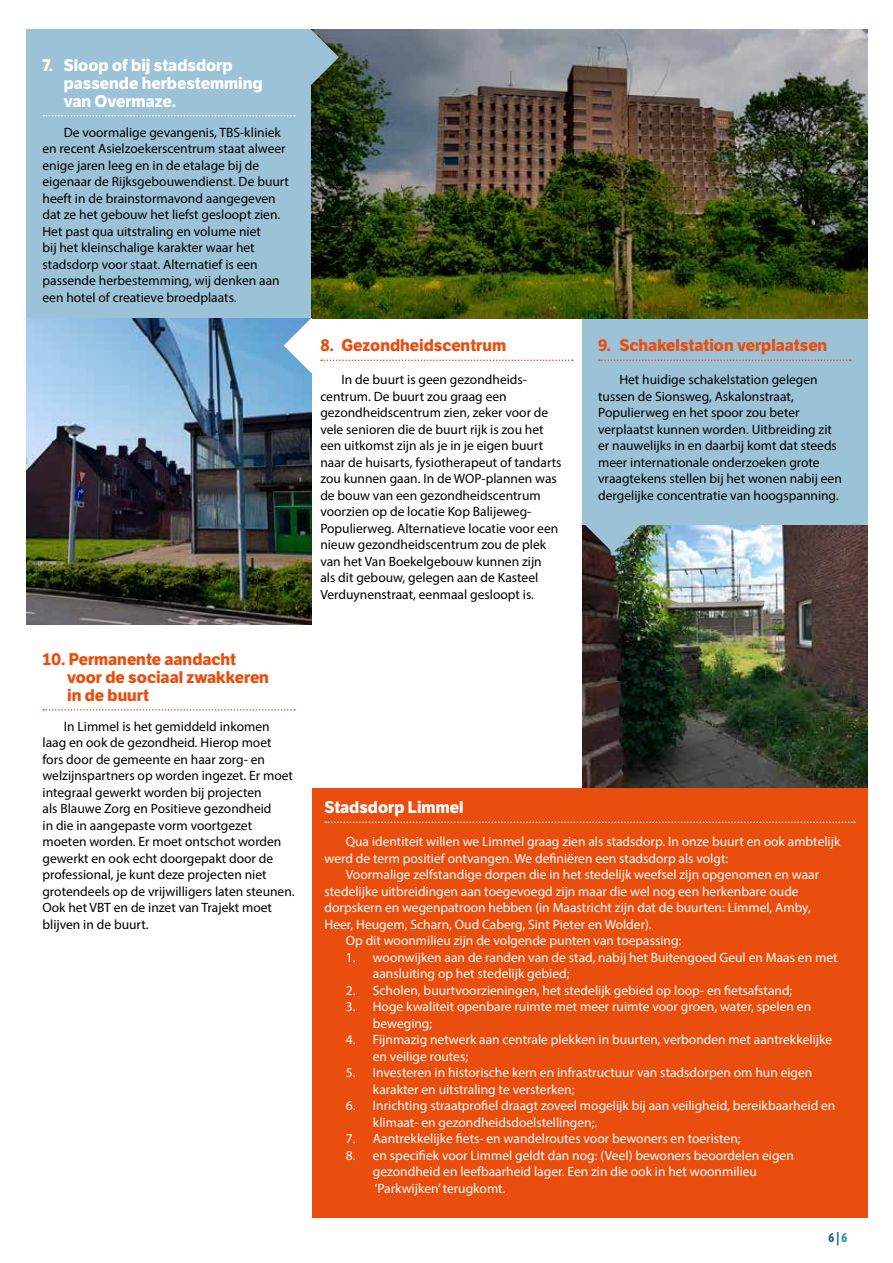
<style>
.page{position:relative;width:893px;height:1263px;background:#fff}
.page>*{position:absolute;margin:0;border:0;box-sizing:border-box;transform-origin:0 0}
.t1{font:700 16.5px/18px "LFT Etica";color:#e94e0f}
.t2{font:700 16.5px/18px "LFT Etica";color:#fff}
.t3{font:13.5px/16.5px "Myriad Pro";color:#000}
.t4{font:13.5px/16.5px "Myriad Pro";color:#fff}
.t5{font:700 condensed 13.5px "Myriad Pro";color:#005d86}
.s1{color:#1a86ab}
</style>
<div class="page">
<div style="left:26px;top:30px;width:285px;height:288px;background:#9cc2d8"></div>
<div style="left:582px;top:318px;width:285px;height:207px;background:#9cc2d8"></div>
<img style="left:582px;top:525px;width:285px;height:263px">
<img style="left:311px;top:30px;width:556px;height:288px">
<img style="left:26px;top:318px;width:285px;height:306px">
<svg style="left:311px;top:30px;width:28px;height:55px;background:#6b8585"></svg>
<svg style="left:585px;top:525px;width:55px;height:28px;background:#6a7f84"></svg>
<svg style="left:284px;top:318px;width:289px;height:55px"></svg>
<svg style="left:43px;top:115px;width:252px;height:2px"></svg>
<svg style="left:599px;top:360px;width:252px;height:1px"></svg>
<svg style="left:43px;top:709px;width:252px;height:2px"></svg>
<div style="left:312px;top:788px;width:555px;height:51px;background:#e94e0f"></div>
<svg style="left:325px;top:822px;width:530px;height:1px"></svg>
<div style="left:312px;top:823px;width:555px;height:64px;background:#e94e0f"></div>
<div style="left:312px;top:856px;width:555px;height:97px;background:#e94e0f"></div>
<div style="left:312px;top:939px;width:555px;height:64px;background:#e94e0f"></div>
<div style="left:312px;top:988px;width:555px;height:64px;background:#e94e0f"></div>
<div style="left:312px;top:1021px;width:555px;height:64px;background:#e94e0f"></div>
<div style="left:312px;top:1054px;width:555px;height:64px;background:#e94e0f"></div>
<div style="left:312px;top:1087px;width:555px;height:64px;background:#e94e0f"></div>
<div style="left:312px;top:1137px;width:555px;height:80px;background:#e94e0f"></div>
<p class="t2" style="left:64px;top:56px;width:200px;text-indent:-21px">7. Sloop of bij stadsdorp passende herbestemming van Overmaze.</p>
<p class="t3" style="left:43px;top:124px;width:248px;text-indent:21px">De voormalige gevangenis, TBS-kliniek en recent Asielzoekerscentrum staat alweer enige jaren leeg en in de etalage bij de eigenaar de Rijksgebouwendienst. De buurt heeft in de brainstormavond aangegeven dat ze het gebouw het liefst gesloopt zien.<br>Het past qua uitstraling en volume niet<br>bij het kleinschalige karakter waar het stadsdorp voor staat. Alternatief is een passende herbestemming, wij denken aan een hotel of creatieve broedplaats.</p>
<p class="t1" style="left:67px;top:650px;width:203px;text-indent:-25px">10. Permanente aandacht voor de sociaal zwakkeren in de buurt</p>
<p class="t3" style="left:43px;top:718px;width:254px;text-indent:21px">In Limmel is het gemiddeld inkomen laag en ook de gezondheid. Hierop moet fors door de gemeente en haar zorg- en welzijnspartners op worden ingezet. Er moet integraal gewerkt worden bij projecten<br>als Blauwe Zorg en Positieve gezondheid<br>in die in aangepaste vorm voortgezet moeten worden. Er moet ontschot worden gewerkt en ook echt doorgepakt door de professional, je kunt deze projecten niet grotendeels op de vrijwilligers laten steunen.<br>Ook het VBT en de inzet van Trajekt moet blijven in de buurt.</p>
<p class="t1" style="left:320px;top:336px;width:187px">8. Gezondheidscentrum</p>
<p class="t3" style="left:320px;top:371px;width:243px;text-indent:21px">In de buurt is geen gezondheids&shy;centrum. De buurt zou graag een gezondheidscentrum zien, zeker voor de vele senioren die de buurt rijk is zou het een uitkomst zijn als je in je eigen buurt naar de huisarts, fysiotherapeut of tandarts zou kunnen gaan. In de WOP-plannen was de bouw van een gezondheidscentrum voorzien op de locatie Kop Balijeweg-Populierweg. Alternatieve locatie voor een nieuw gezondheidscentrum zou de plek van het Van Boekelgebouw kunnen zijn<br>als dit gebouw, gelegen aan de Kasteel Verduynenstraat, eenmaal gesloopt is.</p>
<p class="t1" style="left:598px;top:336px;width:231px">9. Schakelstation verplaatsen</p>
<p class="t3" style="left:598px;top:371px;width:245px;text-indent:21px">Het huidige schakelstation gelegen tussen de Sionsweg, Askalonstraat, Populierweg en het spoor zou beter verplaatst kunnen worden. Uitbreiding zit er nauwelijks in en daarbij komt dat steeds meer internationale onderzoeken grote vraagtekens stellen bij het wonen nabij een dergelijke concentratie van hoogspanning.</p>
<p class="t2" style="left:325px;top:798px;width:140px">Stadsdorp Limmel</p>
<p class="t4" style="left:346px;top:833px;width:496px">Qua identiteit willen we Limmel graag zien als stadsdorp. In onze buurt en ook ambtelijk</p>
<p class="t4" style="left:325px;top:850px;width:405px">werd de term positief ontvangen. We definiëren een stadsdorp als volgt:</p>
<p class="t4" style="left:346px;top:866px;width:475px">Voormalige zelfstandige dorpen die in het stedelijk weefsel zijn opgenomen en waar</p>
<p class="t4" style="left:325px;top:883px;width:476px">stedelijke uitbreidingen aan toegevoegd zijn maar die wel nog een herkenbare oude</p>
<p class="t4" style="left:325px;top:899px;width:488px">dorpskern en wegenpatroon hebben (in Maastricht zijn dat de buurten: Limmel, Amby,</p>
<p class="t4" style="left:325px;top:915px;width:329px">Heer, Heugem, Scharn, Oud Caberg, Sint Pieter en Wolder).</p>
<p class="t4" style="left:346px;top:932px;width:337px">Op dit woonmilieu zijn de volgende punten van toepassing:</p>
<p class="t4" style="left:373px;top:948px;width:466px;text-indent:-27px">1. woonwijken aan de randen van de stad, nabij het Buitengoed Geul en Maas en met aansluiting op het stedelijk gebied;</p>
<p class="t4" style="left:346px;top:981px;width:448px">2. Scholen, buurtvoorzieningen, het stedelijk gebied op loop- en fietsafstand;</p>
<p class="t4" style="left:373px;top:998px;width:440px;text-indent:-27px">3. Hoge kwaliteit openbare ruimte met meer ruimte voor groen, water, spelen en beweging;</p>
<p class="t4" style="left:373px;top:1031px;width:461px;text-indent:-27px">4. Fijnmazig netwerk aan centrale plekken in buurten, verbonden met aantrekkelijke en veilige routes;</p>
<p class="t4" style="left:373px;top:1064px;width:441px;text-indent:-27px">5. Investeren in historische kern en infrastructuur van stadsdorpen om hun eigen karakter en uitstraling te versterken;</p>
<p class="t4" style="left:373px;top:1097px;width:464px;text-indent:-27px">6. Inrichting straatprofiel draagt zoveel mogelijk bij aan veiligheid, bereikbaarheid en klimaat- en gezondheidsdoelstellingen;.</p>
<p class="t4" style="left:346px;top:1130px;width:396px">7. Aantrekkelijke fiets- en wandelroutes voor bewoners en toeristen;</p>
<p class="t4" style="left:373px;top:1146px;width:422px;text-indent:-27px">8. en specifiek voor Limmel geldt dan nog: (Veel) bewoners beoordelen eigen gezondheid en leefbaarheid lager. Een zin die ook in het woonmilieu ‘Parkwijken’ terugkomt.</p>
<p class="t5" style="left:828px;top:1229px;width:20px">6 | <span class="s1">6</span></p>
</div>
